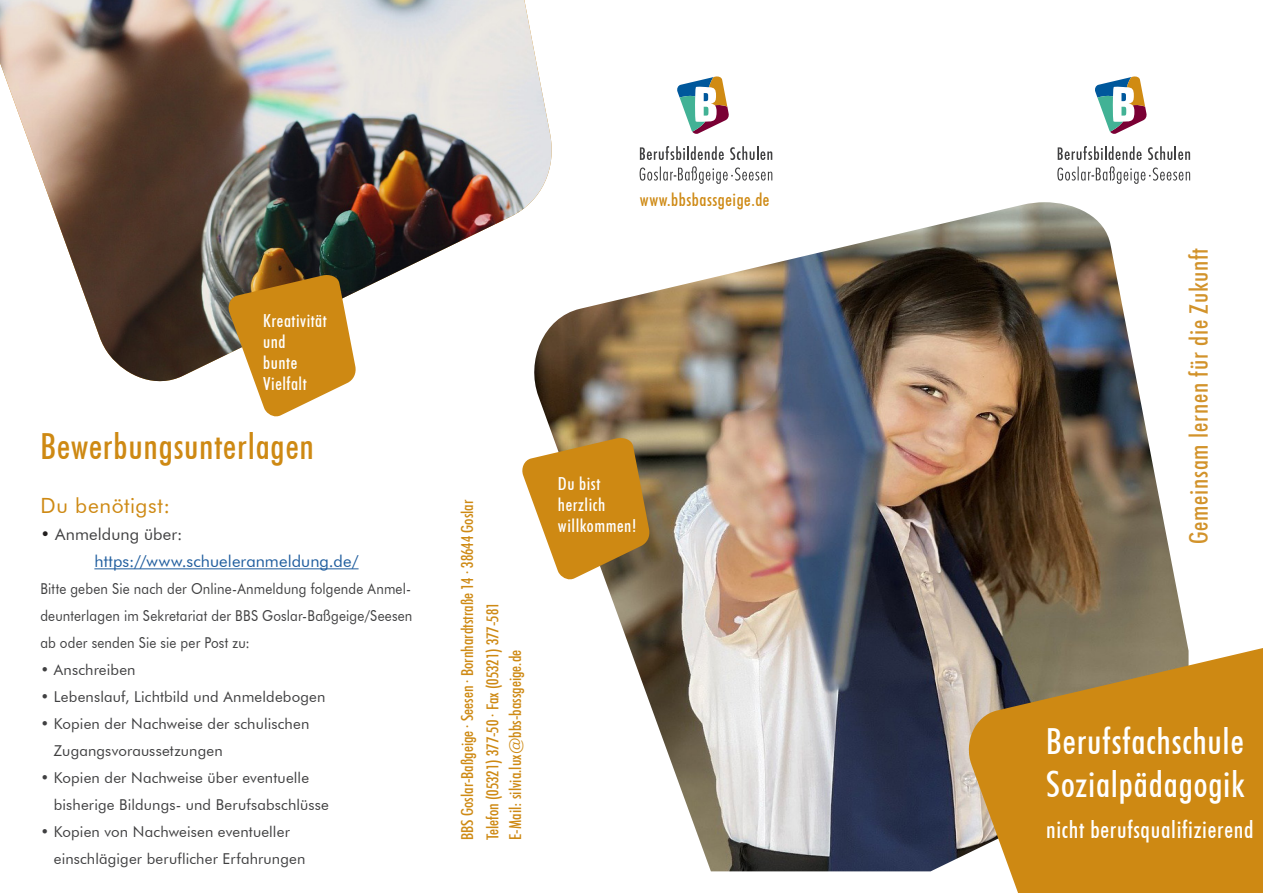
<style>
.page{position:relative;width:1263px;height:893px;background:#fff}
.page>*{position:absolute;margin:0;border:0;box-sizing:border-box;transform-origin:0 0}
.t1{font:500 condensed 36px/43.5px "Futura BT";letter-spacing:.025em;color:#fff}
.t2{font:500 condensed 36px "Futura BT";letter-spacing:.025em;color:#ce8913}
.t3{font:500 condensed 25.5px "Futura BT";letter-spacing:.03em;color:#d2932b}
.t4{font:500 condensed 24px "Futura BT";letter-spacing:.03em;color:#fff}
.t5{font:21px "Futura BT";letter-spacing:.025em;color:#ce8913}
.t6{font:500 condensed 18px/21px "Futura BT";letter-spacing:.03em;color:#fff}
.t7{font:500 condensed 18px "Futura BT";letter-spacing:.03em;color:#ce8913}
.t8{font:500 condensed 16.5px/25px "Futura BT";color:#ce8913}
.t9{font:16.5px/27px "Futura BT";letter-spacing:.005em;color:#1f5d9e}
.t10{font:15px/27px "Futura BT";letter-spacing:.01em;color:#404041}
.t11{font:15px/27px "Futura BT";letter-spacing:.01em;color:#404041;text-align:justify;scale:.9 1}
.s1{color:#221f1f}
.s2{color:#404041}
</style>
<div class="page">
<img style="left:536px;top:202px;width:651px;height:669px">
<img style="left:0;top:0;width:553px;height:383px">
<svg style="left:963px;top:641px;width:300px;height:252px;background:#c58e31"></svg>
<svg style="left:522px;top:437px;width:128px;height:144px"></svg>
<svg style="left:227px;top:274px;width:130px;height:143px"></svg>
<hr style="left:94px;top:568px;width:265px;height:1px;background:#1f5d9e">
<svg style="left:1058px;top:146px;width:83px;height:14px"></svg>
<svg style="left:1148px;top:146px;width:42px;height:14px"></svg>
<svg style="left:1057px;top:166px;width:133px;height:18px"></svg>
<svg style="left:1095px;top:76px;width:52px;height:58px"></svg>
<svg style="left:640px;top:146px;width:84px;height:14px"></svg>
<svg style="left:730px;top:146px;width:42px;height:14px"></svg>
<svg style="left:640px;top:166px;width:132px;height:18px"></svg>
<svg style="left:677px;top:76px;width:52px;height:58px"></svg>
<p class="t6" style="left:263px;top:311px;width:65px">Kreativität und<br>bunte<br>Vielfalt</p>
<h1 class="t2" style="left:40px;top:431px;width:275px">Bewerbungsunterlagen</h1>
<h3 class="t5" style="left:40px;top:497px;width:131px">Du benötigst:</h3>
<p class="t9" style="left:94px;top:522px;width:266px;text-indent:-54px"><span class="s1">•</span> <span class="s2">Anmeldung über: </span>https://www.schueleranmeldung.de/</p>
<p class="t11" style="left:40px;top:576px;width:415px">Bitte geben Sie nach der Online-Anmeldung folgende Anmel&shy;deunterlagen im Sekretariat der BBS Goslar-Baßgeige/Seesen ab oder senden Sie sie per Post zu:</p>
<p class="t10" style="left:40px;top:657px;width:97px">• Anschreiben</p>
<p class="t10" style="left:40px;top:684px;width:287px">• Lebenslauf, Lichtbild und Anmeldebogen</p>
<p class="t10" style="left:54px;top:711px;width:257px;text-indent:-13px">• Kopien der Nachweise der schulischen<br>Zugangsvoraussetzungen</p>
<p class="t10" style="left:54px;top:765px;width:277px;text-indent:-13px">• Kopien der Nachweise über eventuelle bisherige Bildungs- und Berufsabschlüsse</p>
<p class="t10" style="left:54px;top:819px;width:253px;text-indent:-13px">• Kopien von Nachweisen eventueller einschlägiger beruflicher Erfahrungen</p>
<p class="t7" style="left:640px;top:192px;width:131px">www.bbsbassgeige.de</p>
<p class="t8" style="left:456px;top:840px;width:342px;rotate:-90deg">BBS Goslar-Baßgeige · Seesen · Bornhardtstraße 14 · 38644 Goslar<br>Telefon (05321) 377-50 · Fax (05321) 377-581</p>
<p class="t8" style="left:504px;top:840px;width:191px;rotate:-90deg">E-Mail: silvia.lux@bbs-bassgeige.de</p>
<p class="t6" style="left:558px;top:474px;width:80px">Du bist herzlich willkommen!</p>
<h2 class="t3" style="left:1188px;top:544px;width:297px;rotate:-90deg">Gemeinsam lernen für die Zukunft</h2>
<h1 class="t1" style="left:1046px;top:721px;width:200px">Berufsfachschule<br>Sozialpädagogik</h1>
<h3 class="t4" style="left:1046px;top:819px;width:209px">nicht berufsqualifizierend</h3>
</div>
